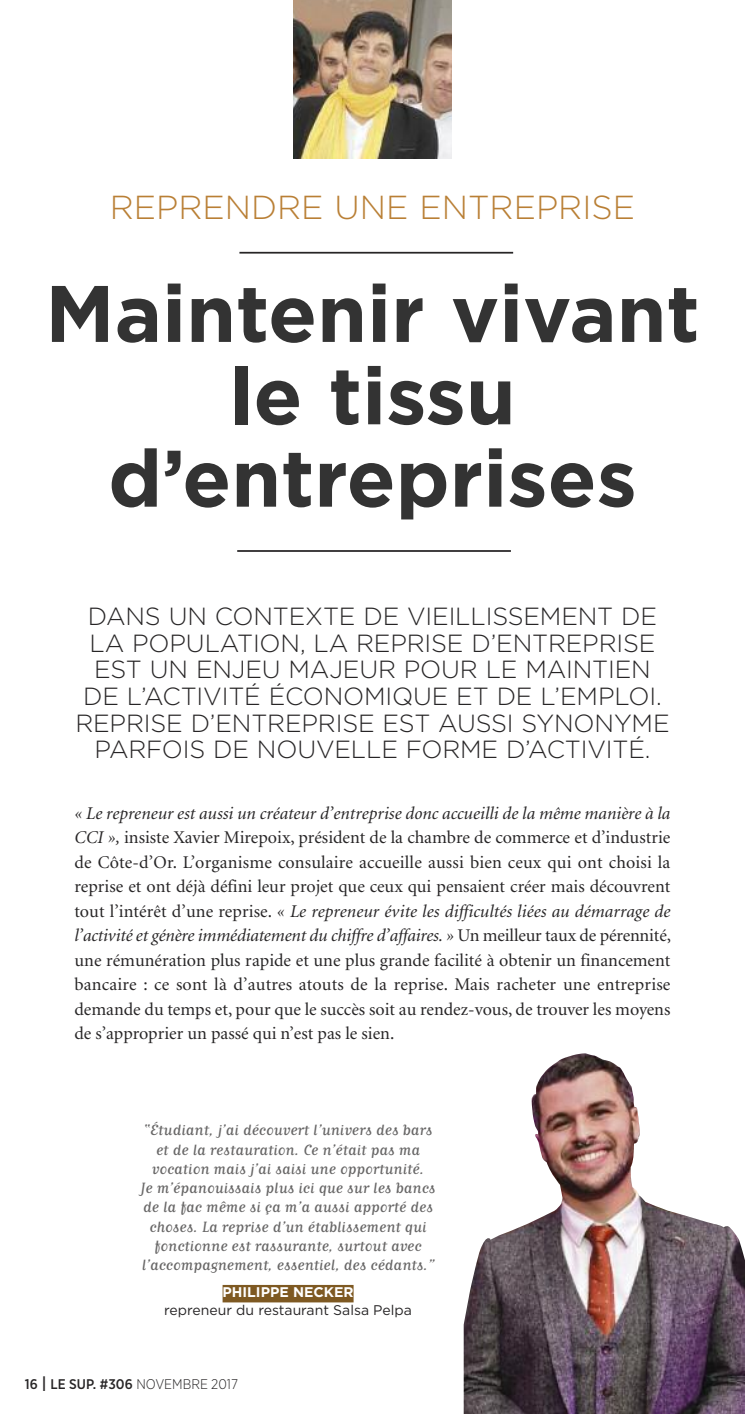
<style>
.page{position:relative;width:745px;height:1414px;background:#fff}
.page>*{position:absolute;margin:0;border:0;box-sizing:border-box;transform-origin:0 0}
.t1{font:700 79.98px/82.4px "Gotham";color:#333;text-align:center}
.t2{font:300 33.25px "Gotham";color:#b97f35}
.t3{font:300 24.85px/26.6px "Gotham";letter-spacing:-.005em;color:#272526;text-align:center}
.t4{font:17.85px/24.5px "Minion";color:#272526;text-align:justify}
.t5{font:17.5px/19.2px "Matrix Script";color:#686767;text-align:center}
.t6{font:14px "Gotham";color:#272526}
.t7{font:500 14px "Gotham Narrow";color:#272526}
.t8{font:700 14px "Gotham";color:#fff}
.s1{font-style:italic}
.s2{font-weight:400;font-size:21px}
.s3{font-weight:300}
</style>
<div class="page">
<img style="left:463px;top:1053px;width:281px;height:361px">
<hr style="left:239px;top:252px;width:274px;height:2px;background:#272526">
<img style="left:293px;top:0;width:158px;height:159px">
<div style="left:222px;top:1285px;width:131px;height:17px;background:#7e5922"></div>
<hr style="left:237px;top:550px;width:273px;height:2px;background:#272526">
<h2 class="t2" style="left:110px;top:196px;width:526px">REPRENDRE UNE ENTREPRISE</h2>
<h1 class="t1" style="left:45px;top:279px;width:655px">maintenir vivant le tissu d’entreprises</h1>
<h3 class="t3" style="left:75px;top:605px;width:595px">DANS UN CONTEXTE DE VIEILLISSEMENT DE LA POPULATION, LA REPRISE D’ENTREPRISE EST UN ENJEU MAJEUR POUR LE MAINTIEN DE L’ACTIVITÉ ÉCONOMIQUE ET DE L’EMPLOI.<br>REPRISE D’ENTREPRISE EST AUSSI SYNONYME PARFOIS DE NOUVELLE FORME D’ACTIVITÉ.</h3>
<p class="t4" style="left:74px;top:802px;width:597px"><span class="s1">« Le repreneur est aussi un créateur d’entreprise donc accueilli de la même manière à la CCI »,</span> insiste Xavier Mirepoix, président de la chambre de commerce et d’industrie de Côte-d’Or. L’organisme consulaire accueille aussi bien ceux qui ont choisi la reprise et ont déjà défini leur projet que ceux qui pensaient créer mais découvrent tout l’intérêt d’une reprise. <span class="s1">« Le repreneur évite les difficultés liées au démarrage de l’activité et génère immédiatement du chiffre d’affaires. »</span> Un meilleur taux de pérennité, une rémunération plus rapide et une plus grande facilité à obtenir un financement bancaire : ce sont là d’autres atouts de la reprise. Mais racheter une entreprise demande du temps et, pour que le succès soit au rendez-vous, de trouver les moyens de s’approprier un passé qui n’est pas le sien.</p>
<p class="t5" style="left:140px;top:1119px;width:296px">“Étudiant, j’ai découvert l’univers des bars et de la restauration. Ce n’était pas ma vocation mais j’ai saisi une opportunité.<br>Je m’épanouissais plus ici que sur les bancs de la fac même si ça m’a aussi apporté des choses. La reprise d’un établissement qui fonctionne est rassurante, surtout avec l’accompagnement, essentiel, des cédants.”</p>
<p class="t8" style="left:222px;top:1287px;width:132px">philippe neckeR</p>
<p class="t6" style="left:164px;top:1305px;width:249px">repreneur du restaurant Salsa Pelpa</p>
<p class="t7" style="left:25px;top:1379px;width:214px">16 <span class="s2">I</span> LE SUP. #306 <span class="s3">NOVEMBRE 2017</span></p>
</div>
